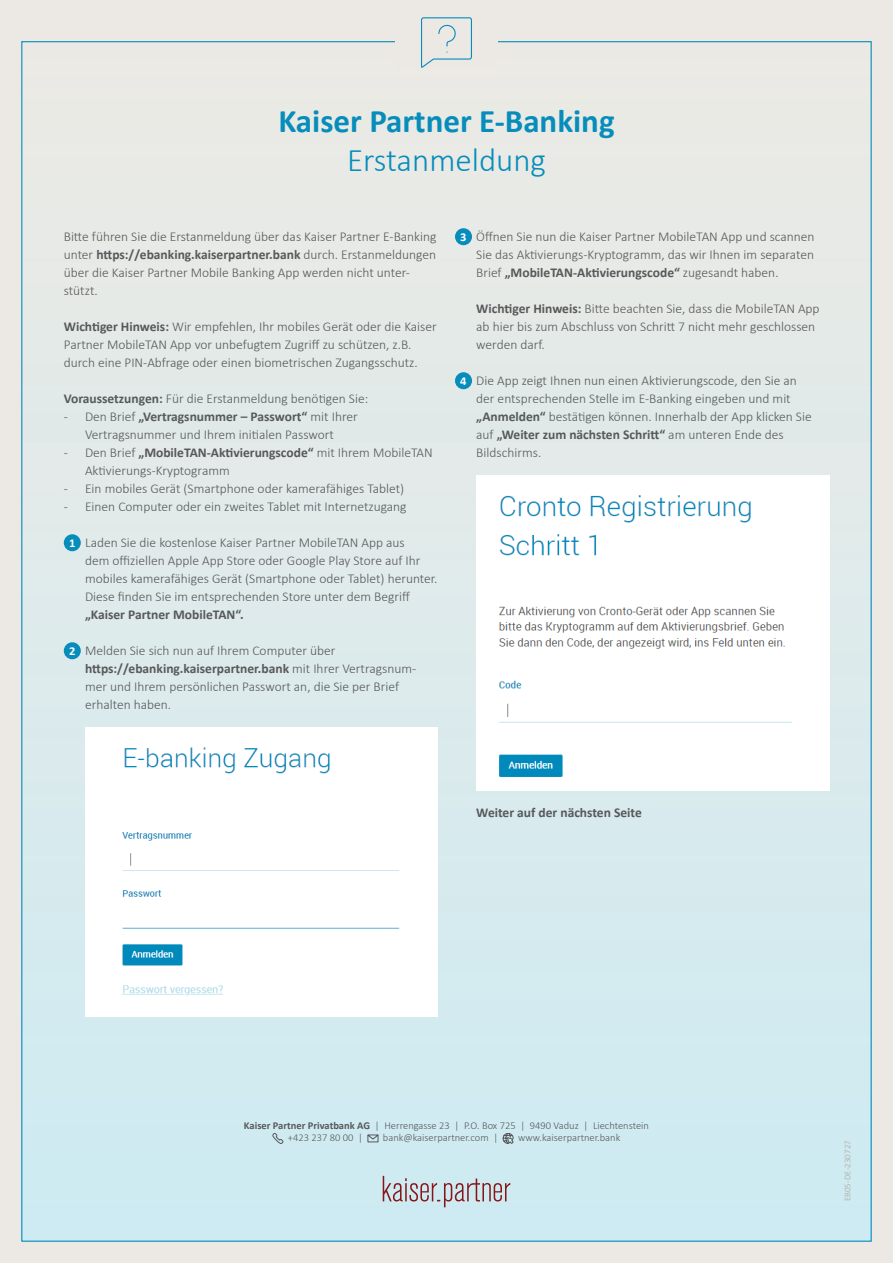
<style>
.page{position:relative;width:893px;height:1263px;background:#ece9e4}
.page>*{position:absolute;margin:0;border:0;box-sizing:border-box;transform-origin:0 0}
.t1{font:700 33px "Calibri";color:#078dbb}
.t2{font:300 33px "Calibri";color:#078dbb}
.t3{font:300 13.5px/18px "Calibri";color:#57585a}
.t4{font:700 13.5px "Calibri";color:#57585a}
.t5{font:300 10.5px/12.6px "Calibri";color:#57585a}
.t6{font:9px "Calibri";color:#b8b7b4}
.s1{font-weight:700}
.s2{font-weight:700;font-size:12px;color:#fff}
</style>
<div class="page">
<div style="left:22px;top:42px;width:849px;height:1199px;background:linear-gradient(to bottom,#eceae4,#ceebf2)"></div>
<svg style="left:383px;top:1176px;width:127px;height:31px;background:#c0c3c9"></svg>
<svg style="left:273px;top:1133px;width:10px;height:11px"></svg>
<svg style="left:368px;top:1134px;width:10px;height:8px"></svg>
<svg style="left:503px;top:1133px;width:10px;height:11px"></svg>
<div style="left:395px;top:17px;width:102px;height:51px;background:#ece9e4"></div>
<svg style="left:421px;top:17px;width:51px;height:51px"></svg>
<div style="left:64px;top:534px;width:17px;height:17px;background:#078dbb;border-radius:50%"></div>
<div style="left:64px;top:642px;width:17px;height:17px;background:#078dbb;border-radius:50%"></div>
<div style="left:85px;top:727px;width:353px;height:289px;background:#fff"></div>
<img style="left:477px;top:475px;width:352px;height:315px">
<div style="left:455px;top:228px;width:17px;height:17px;background:#078dbb;border-radius:50%"></div>
<div style="left:455px;top:372px;width:17px;height:17px;background:#078dbb;border-radius:50%"></div>
<h1 class="t1" style="left:278px;top:97px;width:338px">Kaiser Partner E-Banking</h1>
<h1 class="t2" style="left:347px;top:140px;width:200px">Erstanmeldung</h1>
<p class="t3" style="left:64px;top:228px;width:374px">Bitte führen Sie die Erstanmeldung über das Kaiser Partner E-Banking unter <span class="s1">https://ebanking.kaiserpartner.bank</span> durch. Erstanmeldungen über die Kaiser Partner Mobile Banking App werden nicht unter&shy;stützt.</p>
<p class="t3" style="left:64px;top:318px;width:374px"><span class="s1">Wichtiger Hinweis:</span> Wir empfehlen, Ihr mobiles Gerät oder die Kaiser<br>Partner MobileTAN App vor unbefugtem Zugriff zu schützen, z.B. durch eine PIN-Abfrage oder einen biometrischen Zugangsschutz.</p>
<p class="t3" style="left:64px;top:390px;width:306px"><span class="s1">Voraussetzungen:</span> Für die Erstanmeldung benötigen Sie:</p>
<p class="t3" style="left:64px;top:408px;width:296px;text-align:center">- Den Brief <span class="s1">„Vertragsnummer – Passwort“</span> mit Ihrer<br>Vertragsnummer und Ihrem initialen Passwort</p>
<p class="t3" style="left:85px;top:444px;width:349px;text-indent:-21px">- Den Brief <span class="s1">„MobileTAN-Aktivierungscode“</span> mit Ihrem MobileTAN<br>Aktivierungs-Kryptogramm</p>
<p class="t3" style="left:64px;top:480px;width:342px">- Ein mobiles Gerät (Smartphone oder kamerafähiges Tablet)</p>
<p class="t3" style="left:64px;top:498px;width:344px">- Einen Computer oder ein zweites Tablet mit Internetzugang</p>
<p class="t3" style="left:85px;top:534px;width:354px;text-indent:-16px"><span class="s2">1</span> Laden Sie die kostenlose Kaiser Partner MobileTAN App aus<br>dem offiziellen Apple App Store oder Google Play Store auf Ihr mobiles kamerafähiges Gerät (Smartphone oder Tablet) herunter.<br>Diese finden Sie im entsprechenden Store unter dem Begriff</p>
<p class="t4" style="left:85px;top:605px;width:160px">„Kaiser Partner MobileTAN“.</p>
<p class="t3" style="left:85px;top:642px;width:333px;text-indent:-16px"><span class="s2">2</span> Melden Sie sich nun auf Ihrem Computer über <span class="s1">https://ebanking.kaiserpartner.bank</span> mit Ihrer Vertragsnum&shy;mer und Ihrem persönlichen Passwort an, die Sie per Brief erhalten haben.</p>
<p class="t3" style="left:476px;top:228px;width:340px;text-align:justify;text-indent:-16px"><span class="s2">3</span> Öffnen Sie nun die Kaiser Partner MobileTAN App und scannen Sie das Aktivierungs-Kryptogramm, das wir Ihnen im separaten Brief <span class="s1">„MobileTAN-Aktivierungscode“</span> zugesandt haben.</p>
<p class="t3" style="left:476px;top:300px;width:345px"><span class="s1">Wichtiger Hinweis:</span> Bitte beachten Sie, dass die MobileTAN App ab hier bis zum Abschluss von Schritt 7 nicht mehr geschlossen werden darf.</p>
<p class="t3" style="left:476px;top:372px;width:337px;text-indent:-16px"><span class="s2">4</span> Die App zeigt Ihnen nun einen Aktivierungscode, den Sie an der entsprechenden Stelle im E-Banking eingeben und mit <span class="s1">„Anmelden“</span> bestätigen können. Innerhalb der App klicken Sie auf <span class="s1">„Weiter zum nächsten Schritt“</span> am unteren Ende des Bildschirms.</p>
<p class="t4" style="left:476px;top:803px;width:167px">Weiter auf der nächsten Seite</p>
<p class="t5" style="left:288px;top:1119px;width:363px;text-indent:-44px"><span class="s1">Kaiser Partner Privatbank AG</span> | Herrengasse 23 | P.O. Box 725 | 9490 Vaduz | Liechtenstein +423 237 80 00 |</p>
<p class="t5" style="left:383px;top:1131px;width:117px">bank@kaiserpartner.com |</p>
<p class="t5" style="left:518px;top:1131px;width:104px">www.kaiserpartner.bank</p>
<p class="t6" style="left:841px;top:1201px;width:63px;rotate:-90deg">EB05-DE-230727</p>
</div>
